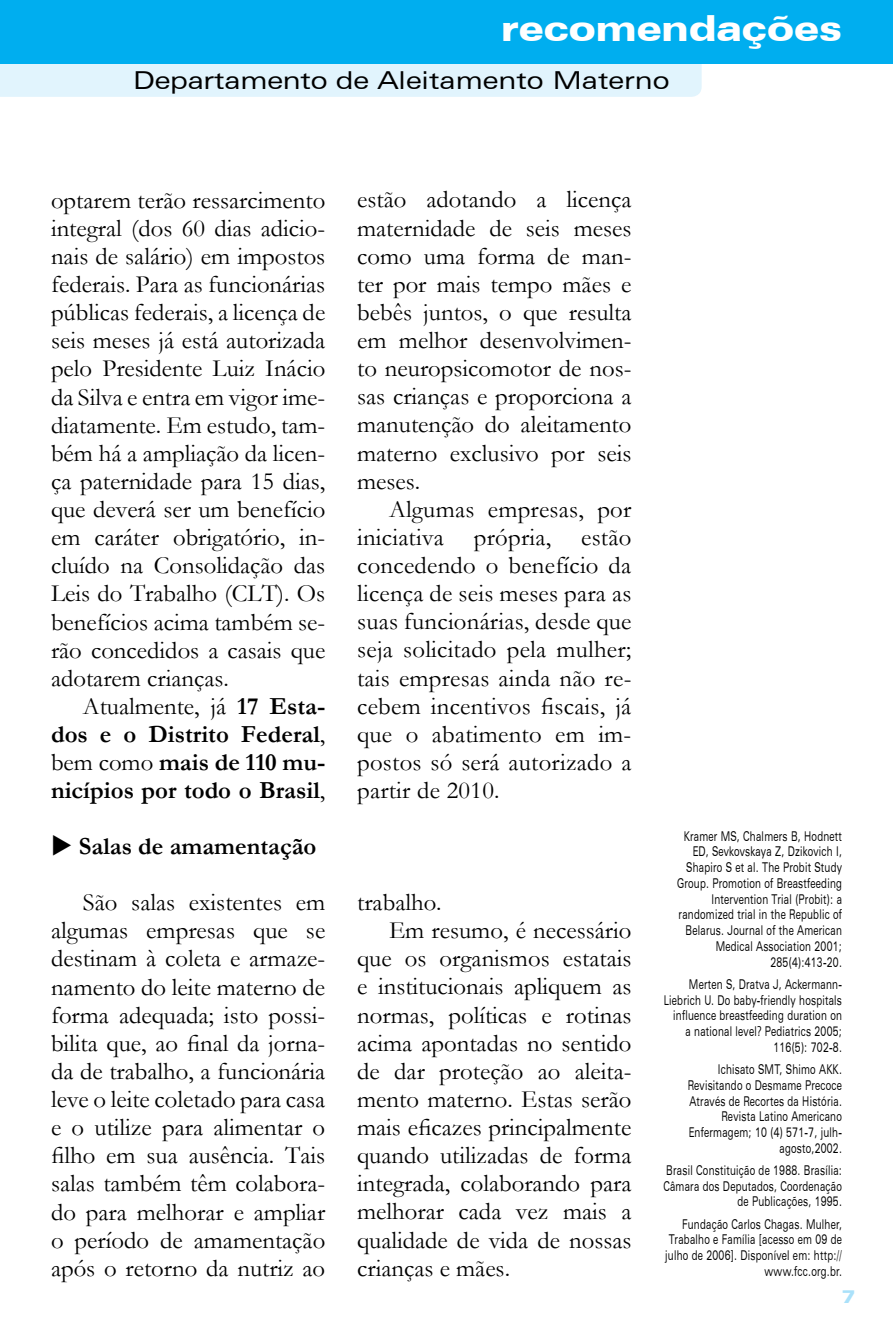
<style>
.page{position:relative;width:893px;height:1340px;background:#fff}
.page>*{position:absolute;margin:0;border:0;box-sizing:border-box;transform-origin:0 0}
.t1{font:900 expanded 36px "Zurich BT";color:#fff}
.t2{font:24.75px/28.1px "Garamond";color:#000;text-align:justify}
.t3{font:700 24.75px/28.1px "Garamond";color:#000;text-align:justify}
.t4{font:expanded 24.75px "Zurich BT";color:#000}
.t5{font:900 expanded 18px "Zurich BT";color:#aae1fa}
.t6{font:expanded 13.5px/15.8px "Zurich BT";letter-spacing:.03em;color:#000;text-align:right;scale:.6 1}
.s1{font-weight:400}
</style>
<div class="page">
<div style="left:0;top:64px;width:702px;height:33px;background:#e1f4fd"></div>
<div style="left:0;top:0;width:893px;height:64px;background:#00aeef"></div>
<h1 class="t1" style="left:501px;top:7px;width:342px">recomendações</h1>
<p class="t4" style="left:133px;top:66px;width:538px">Departamento de Aleitamento Materno</p>
<p class="t2" style="left:51px;top:185px;width:276px">optarem terão ressarcimento integral (dos 60 dias adicio&shy;nais de salário) em impostos federais. Para as funcionárias públicas federais, a licença de seis meses já está autorizada pelo Presidente Luiz Inácio da Silva e entra em vigor ime&shy;diatamente. Em estudo, tam&shy;bém há a ampliação da licen&shy;ça paternidade para 15 dias, que deverá ser um benefício em caráter obrigatório, in&shy;cluído na Consolidação das Leis do Trabalho (CLT). Os benefícios acima também se&shy;rão concedidos a casais que adotarem crianças.</p>
<p class="t3" style="left:51px;top:692px;width:276px;text-indent:32px"><span class="s1">Atualmente, já</span> 17 Esta&shy;dos e o Distrito Federal<span class="s1">, bem como</span> mais de 110 mu&shy;nicípios por todo o Brasil<span class="s1">,</span></p>
<p class="t2" style="left:357px;top:185px;width:276px">estão adotando a licença maternidade de seis meses como uma forma de man&shy;ter por mais tempo mães e bebês juntos, o que resulta em melhor desenvolvimen&shy;to neuropsicomotor de nos&shy;sas crianças e proporciona a manutenção do aleitamento materno exclusivo por seis meses.</p>
<p class="t2" style="left:357px;top:494px;width:276px;text-indent:32px">Algumas empresas, por iniciativa própria, estão concedendo o benefício da licença de seis meses para as suas funcionárias, desde que seja solicitado pela mulher; tais empresas ainda não re&shy;cebem incentivos fiscais, já que o abatimento em im&shy;postos só será autorizado a partir de 2010.</p>
<p class="t3" style="left:51px;top:832px;width:267px">◆ Salas de amamentação</p>
<p class="t2" style="left:51px;top:887px;width:276px;text-indent:32px">São salas existentes em algumas empresas que se destinam à coleta e armaze&shy;namento do leite materno de forma adequada; isto possi&shy;bilita que, ao final da jorna&shy;da de trabalho, a funcionária leve o leite coletado para casa e o utilize para alimentar o filho em sua ausência. Tais salas também têm colabora&shy;do para melhorar e ampliar o período de amamentação após o retorno da nutriz ao</p>
<p class="t2" style="left:357px;top:887px;width:86px">trabalho.</p>
<p class="t2" style="left:389px;top:915px;width:244px">Em resumo, é necessário</p>
<p class="t2" style="left:357px;top:943px;width:276px">que os organismos estatais</p>
<p class="t2" style="left:357px;top:972px;width:276px">e institucionais apliquem as</p>
<p class="t2" style="left:357px;top:1000px;width:276px">normas, políticas e rotinas</p>
<p class="t2" style="left:357px;top:1028px;width:276px">acima apontadas no sentido</p>
<p class="t2" style="left:357px;top:1056px;width:276px">de dar proteção ao aleita-</p>
<p class="t2" style="left:357px;top:1084px;width:276px">mento materno. Estas serão</p>
<p class="t2" style="left:357px;top:1112px;width:276px">mais eficazes principalmente</p>
<p class="t2" style="left:357px;top:1140px;width:276px">quando utilizadas de forma</p>
<p class="t2" style="left:357px;top:1168px;width:276px">integrada, colaborando para</p>
<p class="t2" style="left:357px;top:1196px;width:276px">melhorar cada vez mais a</p>
<p class="t2" style="left:357px;top:1225px;width:276px">qualidade de vida de nossas</p>
<p class="t2" style="left:357px;top:1253px;width:154px">crianças e mães.</p>
<p class="t6" style="left:677px;top:828px;width:276px">Kramer MS, Chalmers B, Hodnett<br>ED, Sevkovskaya Z, Dzikovich I,<br>Shapiro S et al. The Probit Study<br>Group. Promotion of Breastfeeding<br>Intervention Trial (Probit): a randomized trial in the Republic of<br>Belarus. Journal of the American<br>Medical Association 2001;<br>285(4):413-20.</p>
<p class="t6" style="left:664px;top:976px;width:298px">Merten S, Dratva J, Ackermann-<br>Liebrich U. Do baby-friendly hospitals influence breastfeeding duration on<br>a national level? Pediatrics 2005;<br>116(5): 702-8.</p>
<p class="t6" style="left:688px;top:1061px;width:259px">Ichisato SMT, Shimo AKK.<br>Revisitando o Desmame Precoce<br>Através de Recortes da História.<br>Revista Latino Americano<br>Enfermagem; 10 (4) 571-7, julh&shy;agosto,2002.</p>
<p class="t6" style="left:663px;top:1162px;width:299px">Brasil Constituição de 1988. Brasília:<br>Câmara dos Deputados, Coordenação de Publicações, 1995.</p>
<p class="t6" style="left:665px;top:1215px;width:296px">Fundação Carlos Chagas. Mulher,<br>Trabalho e Família [acesso em 09 de julho de 2006]. Disponível em: http:// www.fcc.org.br.</p>
<p class="t5" style="left:842px;top:1285px;width:15px">7</p>
</div>
